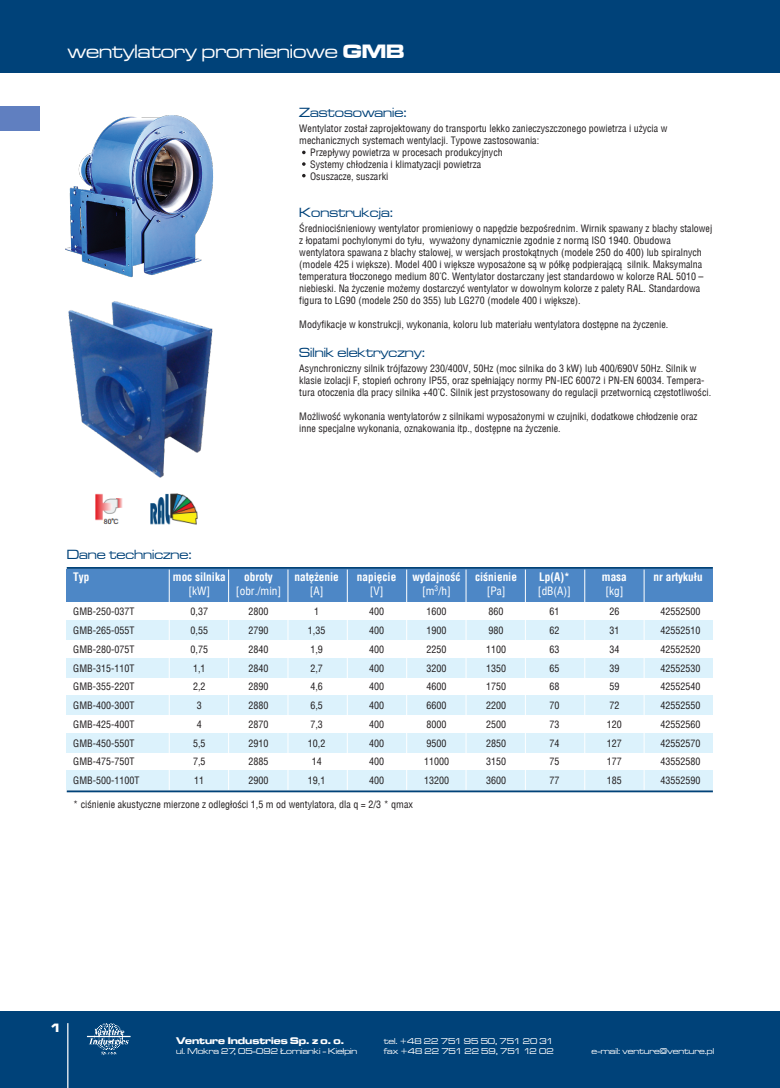
<style>
.page{position:relative;width:780px;height:1088px;background:#fff}
.page>*{position:absolute;margin:0;border:0;box-sizing:border-box;transform-origin:0 0}
.t1{font:20px "Microgramma D Medi Exte";color:#fff}
.t2{font:13.75px "Microgramma D Medi Exte";color:#004279}
.t3{font:12.5px "Microgramma D Bold Exte";color:#fff}
.t4{font:700 11.25px/13.5px "Switzerland Condensed";color:#fff;text-align:center}
.t5{font:11.25px "Switzerland Condensed";color:#fff}
.t6{font:10px/18.8px "Switzerland Condensed";color:#231f20}
.t7{font:10px "Microgramma D Bold Exte";color:#fff}
.t8{font:8.75px/9.9px "Microgramma D Medi Exte";color:#fff}
.s1{font-family:"Microgramma D Bold Exte"}
.s2{font-weight:400}
</style>
<div class="page">
<div style="left:0;top:0;width:780px;height:73px;background:#004279"></div>
<div style="left:0;top:1012px;width:780px;height:76px;background:#004279"></div>
<div style="left:0;top:106px;width:39px;height:25px;background:#607fc0"></div>
<hr style="left:67px;top:1023px;width:1px;height:65px;background:#fff">
<div style="left:67px;top:569px;width:645px;height:33px;background:#4d87c6"></div>
<div style="left:67px;top:621px;width:645px;height:19px;background:#dcf2fc"></div>
<div style="left:67px;top:658px;width:645px;height:19px;background:#dcf2fc"></div>
<div style="left:67px;top:696px;width:645px;height:19px;background:#dcf2fc"></div>
<div style="left:67px;top:733px;width:645px;height:19px;background:#dcf2fc"></div>
<div style="left:67px;top:771px;width:645px;height:19px;background:#dcf2fc"></div>
<hr style="left:67px;top:567px;width:645px;height:2px;background:#004279">
<hr style="left:169px;top:569px;width:1px;height:221px;background:#fff">
<hr style="left:228px;top:569px;width:1px;height:221px;background:#fff">
<hr style="left:287px;top:569px;width:1px;height:221px;background:#fff">
<hr style="left:347px;top:569px;width:1px;height:221px;background:#fff">
<hr style="left:406px;top:569px;width:1px;height:221px;background:#fff">
<hr style="left:465px;top:569px;width:1px;height:221px;background:#fff">
<hr style="left:525px;top:569px;width:1px;height:221px;background:#fff">
<hr style="left:584px;top:569px;width:1px;height:221px;background:#fff">
<hr style="left:643px;top:569px;width:1px;height:221px;background:#fff">
<svg style="left:302px;top:162px;width:3px;height:4px"></svg>
<hr style="left:67px;top:790px;width:645px;height:2px;background:#004279">
<img style="left:65px;top:115px;width:149px;height:163px">
<svg style="left:87px;top:1023px;width:44px;height:32px"></svg>
<img style="left:68px;top:301px;width:145px;height:177px">
<img style="left:150px;top:493px;width:48px;height:32px">
<img style="left:95px;top:493px;width:28px;height:32px">
<h1 class="t1" style="left:68px;top:39px;width:338px">wentylatory promieniowe <span class="s1">GMB</span></h1>
<h2 class="t2" style="left:299px;top:104px;width:109px">Zastosowanie:</h2>
<p class="t6" style="left:299px;top:119px;width:369px">Wentylator został zaprojektowany do transportu lekko zanieczyszczonego powietrza i użycia w</p>
<p class="t6" style="left:299px;top:131px;width:241px">mechanicznych systemach wentylacji. Typowe zastosowania:</p>
<p class="t6" style="left:310px;top:143px;width:194px">Przepływy powietrza w procesach produkcyjnych</p>
<p class="t6" style="left:310px;top:155px;width:172px">Systemy chłodzenia i klimatyzacji powietrza</p>
<p class="t6" style="left:310px;top:167px;width:80px">Osuszacze, suszarki</p>
<h2 class="t2" style="left:299px;top:204px;width:95px">Konstrukcja:</h2>
<p class="t6" style="left:299px;top:222px;width:414px;line-height:12px">Średniociśnieniowy wentylator promieniowy o napędzie bezpośrednim. Wirnik spawany z blachy stalowej z łopatami pochylonymi do tyłu, wyważony dynamicznie zgodnie z normą ISO 1940. Obudowa wentylatora spawana z blachy stalowej, w wersjach prostokątnych (modele 250 do 400) lub spiralnych (modele 425 i większe). Model 400 i większe wyposażone są w półkę podpierającą silnik. Maksymalna temperatura tłoczonego medium 80°C. Wentylator dostarczany jest standardowo w kolorze RAL 5010 – niebieski. Na życzenie możemy dostarczyć wentylator w dowolnym kolorze z palety RAL. Standardowa figura to LG90 (modele 250 do 355) lub LG270 (modele 400 i większe).</p>
<p class="t6" style="left:299px;top:315px;width:370px">Modyfikacje w konstrukcji, wykonania, koloru lub materiału wentylatora dostępne na życzenie.</p>
<p class="t6" style="left:299px;top:362px;width:413px;line-height:12px">Asynchroniczny silnik trójfazowy 230/400V, 50Hz (moc silnika do 3 kW) lub 400/690V 50Hz. Silnik w klasie izolacji F, stopień ochrony IP55, oraz spełniający normy PN-IEC 60072 i PN-EN 60034. Tempera&shy;tura otoczenia dla pracy silnika +40°C. Silnik jest przystosowany do regulacji przetwornicą częstotliwości.</p>
<p class="t6" style="left:299px;top:410px;width:399px;line-height:12px">Możliwość wykonania wentylatorów z silnikami wyposażonymi w czujniki, dodatkowe chłodzenie oraz inne specjalne wykonania, oznakowania itp., dostępne na życzenie.</p>
<h2 class="t2" style="left:299px;top:344px;width:127px">Silnik elektryczny:</h2>
<h2 class="t2" style="left:67px;top:546px;width:127px">Dane techniczne:</h2>
<p class="t4" style="left:73px;top:570px;width:18px">Typ</p>
<p class="t4" style="left:173px;top:570px;width:54px">moc silnika</p>
<p class="t5" style="left:188px;top:584px;width:23px">[kW]</p>
<p class="t4" style="left:244px;top:570px;width:30px">obroty</p>
<p class="t5" style="left:236px;top:584px;width:47px">[obr./min]</p>
<p class="t4" style="left:294px;top:570px;width:46px">natężenie</p>
<p class="t5" style="left:310px;top:584px;width:15px">[A]</p>
<p class="t4" style="left:357px;top:570px;width:41px">napięcie</p>
<p class="t5" style="left:370px;top:584px;width:15px">[V]</p>
<p class="t4" style="left:475px;top:570px;width:43px">ciśnienie</p>
<p class="t4" style="left:653px;top:570px;width:50px">nr artykułu</p>
<p class="t5" style="left:486px;top:584px;width:20px">[Pa]</p>
<p class="t4" style="left:412px;top:570px;width:50px">wydajność <span class="s2">[m</span><sup>3</sup><span class="s2">/h]</span></p>
<p class="t4" style="left:539px;top:570px;width:32px">Lp(A)*</p>
<p class="t4" style="left:602px;top:570px;width:26px">masa</p>
<p class="t5" style="left:605px;top:584px;width:20px">[kg]</p>
<p class="t5" style="left:538px;top:584px;width:35px">[dB(A)]</p>
<p class="t6" style="left:73px;top:602px;width:68px">GMB-250-037T<br>GMB-265-055T<br>GMB-280-075T<br>GMB-315-110T<br>GMB-355-220T<br>GMB-400-300T<br>GMB-425-400T<br>GMB-450-550T<br>GMB-475-750T<br>GMB-500-1100T</p>
<p class="t6" style="left:73px;top:795px;width:341px">* ciśnienie akustyczne mierzone z odległości 1,5 m od wentylatora, dla q = 2/3 * qmax</p>
<p class="t6" style="left:190px;top:602px;width:19px;text-align:center">0,37<br>0,55<br>0,75<br>1,1<br>2,2<br>3<br>4<br>5,5<br>7,5<br>11</p>
<p class="t6" style="left:248px;top:602px;width:21px;text-align:justify">2800<br>2790<br>2840<br>2840<br>2890<br>2880<br>2870<br>2910<br>2885<br>2900</p>
<p class="t6" style="left:308px;top:602px;width:19px;text-align:center">1<br>1,35<br>1,9<br>2,7<br>4,6<br>6,5<br>7,3<br>10,2<br>14<br>19,1</p>
<p class="t6" style="left:369px;top:602px;width:16px;text-align:justify">400<br>400<br>400<br>400<br>400<br>400<br>400<br>400<br>400<br>400</p>
<p class="t6" style="left:424px;top:602px;width:26px">1600<br>1900<br>2250<br>3200<br>4600<br>6600<br>8000<br>9500<br>11000<br>13200</p>
<p class="t6" style="left:486px;top:602px;width:21px">860<br>980<br>1100<br>1350<br>1750<br>2200<br>2500<br>2850<br>3150<br>3600</p>
<p class="t6" style="left:549px;top:602px;width:11px;text-align:justify">61<br>62<br>63<br>65<br>68<br>70<br>73<br>74<br>75<br>77</p>
<p class="t6" style="left:607px;top:602px;width:16px">26<br>31<br>34<br>39<br>59<br>72<br>120<br>127<br>177<br>185</p>
<p class="t6" style="left:660px;top:602px;width:41px;text-align:justify">42552500<br>42552510<br>42552520<br>42552530<br>42552540<br>42552550<br>42552560<br>42552570<br>43552580<br>43552590</p>
<p class="t3" style="left:50px;top:1019px;width:13px">1</p>
<p class="t7" style="left:176px;top:1033px;width:169px">Venture Industries Sp. z o. o.</p>
<p class="t8" style="left:176px;top:1046px;width:183px">ul. Mokra 27, 05-092 Łomianki - Kiełpin</p>
<p class="t8" style="left:384px;top:1036px;width:171px">tel. +48 22 751 95 50, 751 20 31 fax +48 22 751 22 59, 751 12 02</p>
<p class="t8" style="left:591px;top:1046px;width:124px">e-mail: venture@venture.pl</p>
</div>
